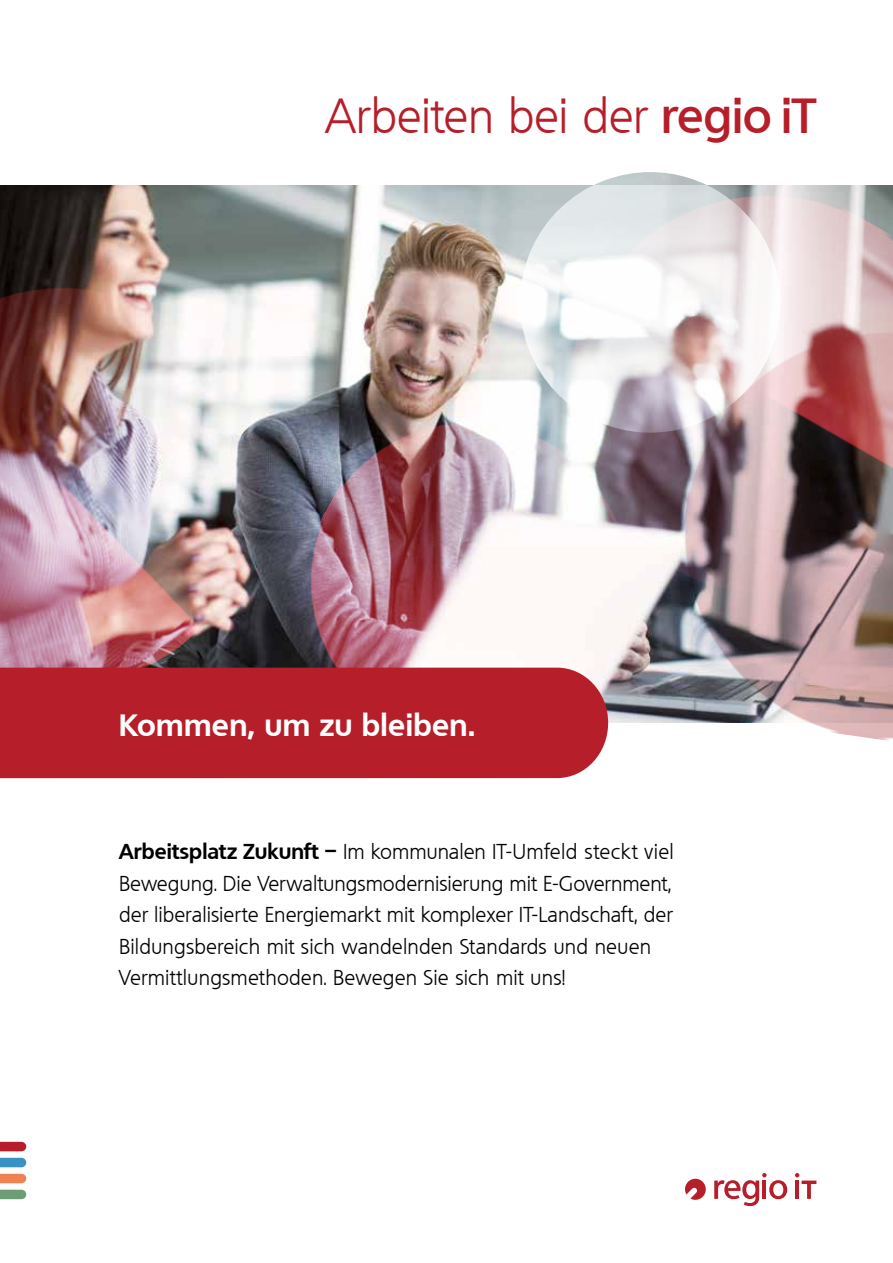
<style>
.page{position:relative;width:893px;height:1263px;background:#fff}
.page>*{position:absolute;margin:0;border:0;box-sizing:border-box;transform-origin:0 0}
.t1{font:300 48px "Quebec";letter-spacing:-.01em;color:#b61f29}
.t2{font:700 30px "Quebec";letter-spacing:.01em;color:#fff}
.t3{font:300 21px/31.5px "Quebec";letter-spacing:.005em;color:#000}
.s1{font-weight:600}
.s2{font-weight:700}
</style>
<div class="page">
<img style="left:0;top:185px;width:496px;height:179px">
<img style="left:0;top:206px;width:342px;height:462px">
<img style="left:253px;top:364px;width:405px;height:415px">
<svg style="left:0;top:1158px;width:26px;height:9px"></svg>
<svg style="left:0;top:1142px;width:26px;height:9px"></svg>
<svg style="left:0;top:1174px;width:26px;height:9px"></svg>
<svg style="left:0;top:1190px;width:26px;height:9px"></svg>
<div style="left:0;top:668px;width:608px;height:110px;background:#b61f29"></div>
<img style="left:658px;top:663px;width:235px;height:78px">
<svg style="left:714px;top:1173px;width:73px;height:33px"></svg>
<svg style="left:795px;top:1173px;width:21px;height:26px"></svg>
<svg style="left:685px;top:1179px;width:21px;height:21px"></svg>
<img style="left:496px;top:185px;width:397px;height:478px">
<img style="left:503px;top:172px;width:294px;height:278px">
<h1 class="t1" style="left:325px;top:85px;width:491px">Arbeiten bei der <span class="s1">regio iT</span></h1>
<h2 class="t2" style="left:119px;top:706px;width:357px">Kommen, um zu bleiben.</h2>
<p class="t3" style="left:119px;top:836px;width:556px"><span class="s2">Arbeitsplatz Zukunft –</span> Im kommunalen IT-Umfeld steckt viel Bewegung. Die Verwaltungsmodernisierung mit E-Government, der liberalisierte Energiemarkt mit komplexer IT-Landschaft, der Bildungsbereich mit sich wandelnden Standards und neuen Vermittlungsmethoden. Bewegen Sie sich mit uns!</p>
</div>
